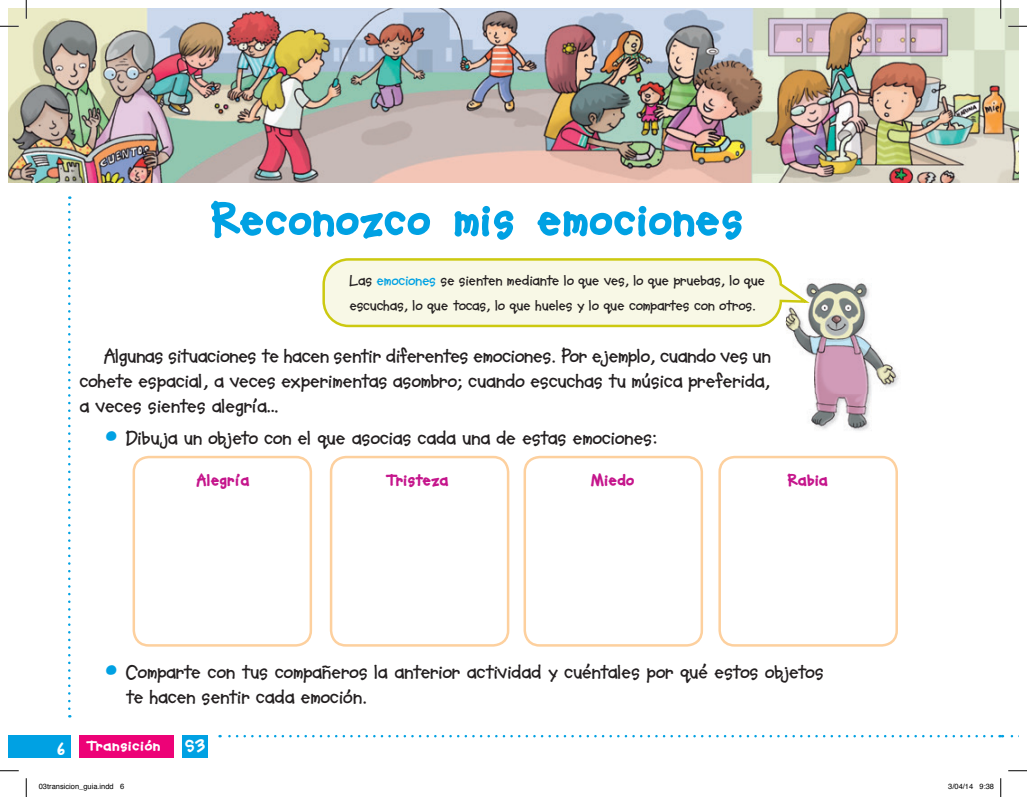
<style>
.page{position:relative;width:1027px;height:797px;background:#fff}
.page>*{position:absolute;margin:0;border:0;box-sizing:border-box;transform-origin:0 0}
.t1{font:800 50px "Soupbone OT";letter-spacing:-.005em;color:#00a1e3}
.t2{font:700 20px/25px "Soupbone OT";letter-spacing:-.005em;color:#231f20;text-align:justify}
.t3{font:800 17.5px "Soupbone OT";letter-spacing:-.005em;color:#c5168c}
.t4{font:800 17.5px "Soupbone OT";color:#fff}
.t5{font:700 15px/25px "Soupbone OT";letter-spacing:-.005em;color:#231f20}
.t6{font:800 15px "Soupbone OT";letter-spacing:.02em;color:#fff;scale:1.1 1}
.t7{font:7.5px "Helvetica";color:#000}
.s1{color:#00a1e3}
</style>
<div class="page">
<img style="left:9px;top:9px;width:1009px;height:173px">
<img style="left:786px;top:283px;width:113px;height:148px">
<div style="left:133px;top:456px;width:179px;height:190px;border:2px solid #fdd09e;border-radius:15px"></div>
<div style="left:330px;top:456px;width:179px;height:190px;border:2px solid #fdd09e;border-radius:15px"></div>
<div style="left:523px;top:456px;width:180px;height:190px;border:2px solid #fdd09e;border-radius:15px"></div>
<div style="left:718px;top:456px;width:180px;height:190px;border:2px solid #fdd09e;border-radius:15px"></div>
<div style="left:79px;top:735px;width:95px;height:22px;background:#ed0277"></div>
<div style="left:9px;top:735px;width:62px;height:22px;background:#00a1e3"></div>
<div style="left:183px;top:735px;width:25px;height:22px;background:#00a1e3"></div>
<svg style="left:220px;top:735px;width:772px;height:2px"></svg>
<svg style="left:68px;top:196px;width:3px;height:512px"></svg>
<svg style="left:999px;top:735px;width:15px;height:2px"></svg>
<svg style="left:322px;top:258px;width:492px;height:70px"></svg>
<svg style="left:0;top:25px;width:19px;height:2px"></svg>
<svg style="left:1008px;top:25px;width:19px;height:2px"></svg>
<svg style="left:0;top:770px;width:19px;height:1px"></svg>
<svg style="left:1008px;top:770px;width:19px;height:1px"></svg>
<svg style="left:25px;top:0;width:2px;height:19px"></svg>
<svg style="left:25px;top:778px;width:2px;height:19px"></svg>
<svg style="left:1000px;top:0;width:1px;height:19px"></svg>
<svg style="left:1000px;top:778px;width:1px;height:19px"></svg>
<h1 class="t1" style="left:209px;top:189px;width:535px">Reconozco mis emociones</h1>
<p class="t5" style="left:349px;top:268px;width:417px">Las <span class="s1">emociones</span> se sienten mediante lo que ves, lo que pruebas, lo que escuchas, lo que tocas, lo que hueles y lo que compartes con otros.</p>
<p class="t2" style="left:79px;top:343px;width:693px;text-indent:25px">Algunas situaciones te hacen sentir diferentes emociones. Por ejemplo, cuando ves un cohete espacial, a veces experimentas asombro; cuando escuchas tu música preferida, a veces sientes alegría…</p>
<p class="t2" style="left:104px;top:425px;width:555px"><span class="s1">•</span> Dibuja un objeto con el que asocias cada una de estas emociones:</p>
<p class="t3" style="left:196px;top:469px;width:55px">Alegría</p>
<p class="t3" style="left:387px;top:469px;width:63px">Tristeza</p>
<p class="t3" style="left:591px;top:469px;width:45px">Miedo</p>
<p class="t3" style="left:787px;top:469px;width:42px">Rabia</p>
<p class="t2" style="left:125px;top:658px;width:700px;text-indent:-21px"><span class="s1">•</span> Comparte con tus compañeros la anterior actividad y cuéntales por qué estos objetos te hacen sentir cada emoción.</p>
<p class="t4" style="left:57px;top:737px;width:9px">6</p>
<p class="t6" style="left:87px;top:737px;width:68px">Transición</p>
<p class="t4" style="left:185px;top:734px;width:22px">S3</p>
<p class="t7" style="left:39px;top:781px;width:87px">03transicion_guia.indd 6</p>
<p class="t7" style="left:948px;top:781px;width:47px">3/04/14 9:38</p>
</div>
